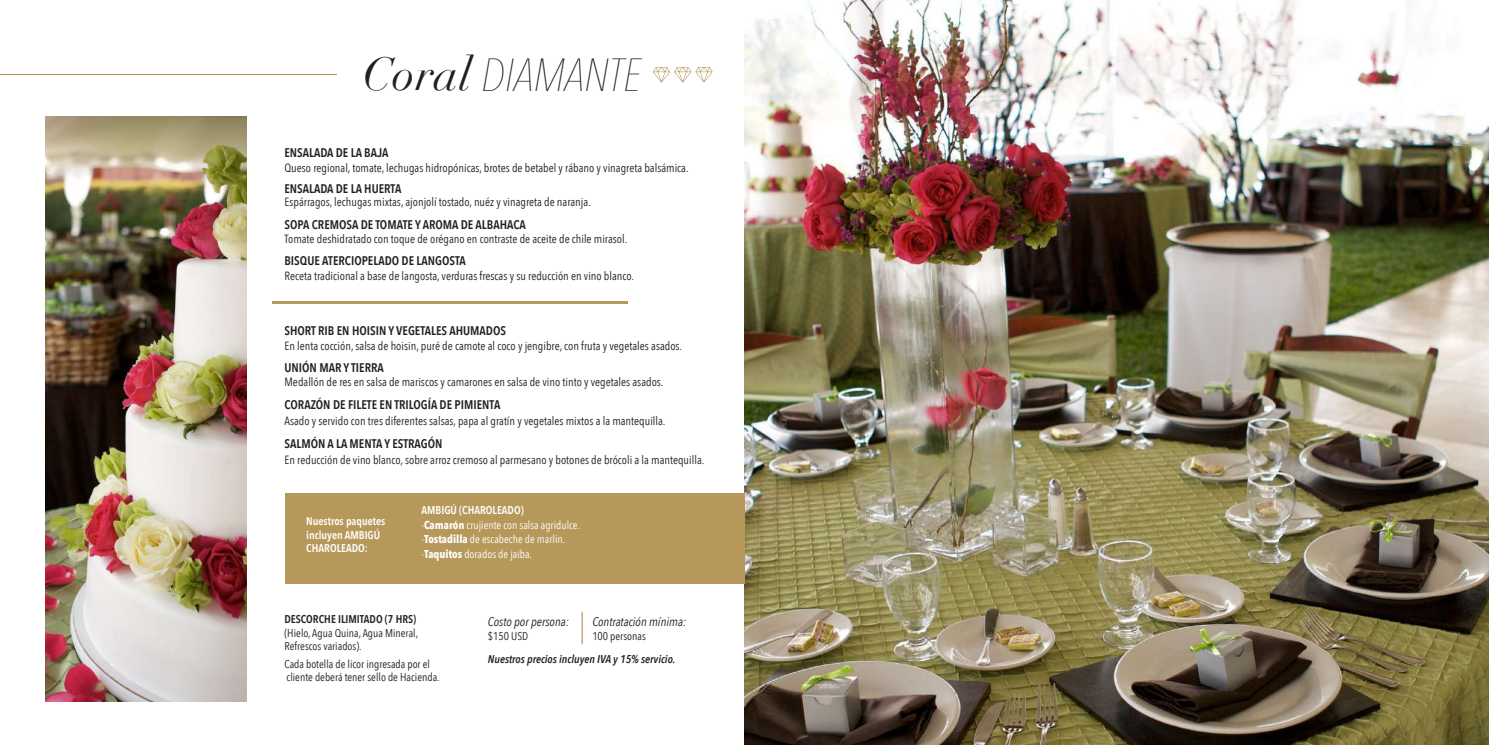
<style>
.page{position:relative;width:1489px;height:745px;background:#fff}
.page>*{position:absolute;margin:0;border:0;box-sizing:border-box;transform-origin:0 0}
.t1{font:italic 200 46.25px "Avenir Next Condensed";color:#231f20}
.t2{font:600 12.5px "Avenir Next Condensed";color:#231f20}
.t3{font:italic 12.5px "Avenir Next Condensed";color:#231f20}
.t4{font:11.88px "Avenir Next Condensed";color:#231f20}
.t5{font:11.25px/13.5px "Avenir Next Condensed";color:#231f20}
.t6{font:11.25px/14.5px "Avenir Next Condensed";color:#fff}
.t7{font:600 11.25px/13.5px "Avenir Next Condensed";color:#fff}
.t8{font:italic 600 11.25px "Avenir Next Condensed";color:#231f20}
.t9{font:600 11.25px "Avenir Next Condensed";color:#231f20}
.s1{font-family:"Didot";font-weight:400}
.s2{font-weight:600}
.s3{font-weight:700}
</style>
<div class="page">
<img style="left:744px;top:0;width:744px;height:744px">
<hr style="left:0;top:74px;width:336px;height:1px;background:#b6995a">
<svg style="left:653px;top:67px;width:59px;height:15px"></svg>
<img style="left:45px;top:116px;width:201px;height:585px">
<hr style="left:272px;top:301px;width:355px;height:2px;background:#b6995a">
<div style="left:284px;top:492px;width:460px;height:91px;background:#b6995a"></div>
<hr style="left:581px;top:611px;width:1px;height:32px;background:#b6995a">
<h1 class="t1" style="left:363px;top:48px;width:279px"><span class="s1">Coral</span> DIAMANTE</h1>
<p class="t2" style="left:284px;top:141px;width:105px">ENSALADA DE LA BAJA</p>
<p class="t4" style="left:284px;top:157px;width:405px">Queso regional, tomate, lechugas hidropónicas, brotes de betabel y rábano y vinagreta balsámica.</p>
<p class="t2" style="left:284px;top:177px;width:118px">ENSALADA DE LA HUERTA</p>
<p class="t4" style="left:284px;top:192px;width:308px">Espárragos, lechugas mixtas, ajonjolí tostado, nuéz y vinagreta de naranja.</p>
<p class="t2" style="left:284px;top:213px;width:243px">SOPA CREMOSA DE TOMATE Y AROMA DE ALBAHACA</p>
<p class="t4" style="left:284px;top:228px;width:344px">Tomate deshidratado con toque de orégano en contraste de aceite de chile mirasol.</p>
<p class="t2" style="left:284px;top:249px;width:183px">BISQUE ATERCIOPELADO DE LANGOSTA</p>
<p class="t4" style="left:284px;top:265px;width:351px">Receta tradicional a base de langosta, verduras frescas y su reducción en vino blanco.</p>
<p class="t2" style="left:284px;top:319px;width:223px">SHORT RIB EN HOISIN Y VEGETALES AHUMADOS</p>
<p class="t4" style="left:284px;top:335px;width:399px">En lenta cocción, salsa de hoisin, puré de camote al coco y jengibre, con fruta y vegetales asados.</p>
<p class="t2" style="left:284px;top:356px;width:101px">UNIÓN MAR Y TIERRA</p>
<p class="t4" style="left:284px;top:371px;width:380px">Medallón de res en salsa de mariscos y camarones en salsa de vino tinto y vegetales asados.</p>
<p class="t2" style="left:284px;top:394px;width:217px">CORAZÓN DE FILETE EN TRILOGÍA DE PIMIENTA</p>
<p class="t4" style="left:284px;top:410px;width:382px">Asado y servido con tres diferentes salsas, papa al gratín y vegetales mixtos a la mantequilla.</p>
<p class="t2" style="left:284px;top:433px;width:159px">SALMÓN A LA MENTA Y ESTRAGÓN</p>
<p class="t4" style="left:284px;top:449px;width:421px">En reducción de vino blanco, sobre arroz cremoso al parmesano y botones de brócoli a la mantequilla.</p>
<p class="t7" style="left:306px;top:514px;width:80px">Nuestros paquetes incluyen AMBIGÚ<br>CHAROLEADO:</p>
<p class="t6" style="left:421px;top:502px;width:160px"><span class="s2">AMBIGÚ (CHAROLEADO)<br></span>-<span class="s3">Camarón</span> crujiente con salsa agridulce. -<span class="s3">Tostadilla</span> de escabeche de marlin. -<span class="s3">Taquitos</span> dorados de jaiba.</p>
<p class="t9" style="left:284px;top:609px;width:133px">DESCORCHE ILIMITADO (7 HRS)</p>
<p class="t5" style="left:284px;top:625px;width:135px">(Hielo, Agua Quina, Agua Mineral,<br>Refrescos variados).</p>
<p class="t5" style="left:284px;top:655px;width:157px">Cada botella de licor ingresada por el cliente deberá tener sello de Hacienda.</p>
<p class="t8" style="left:488px;top:652px;width:189px">Nuestros precios incluyen IVA y 15% servicio.</p>
<p class="t3" style="left:488px;top:613px;width:83px">Costo por persona:</p>
<p class="t3" style="left:592px;top:613px;width:95px">Contratación mínima:</p>
<p class="t5" style="left:488px;top:628px;width:42px">$150 USD</p>
<p class="t5" style="left:592px;top:628px;width:55px">100 personas</p>
</div>
